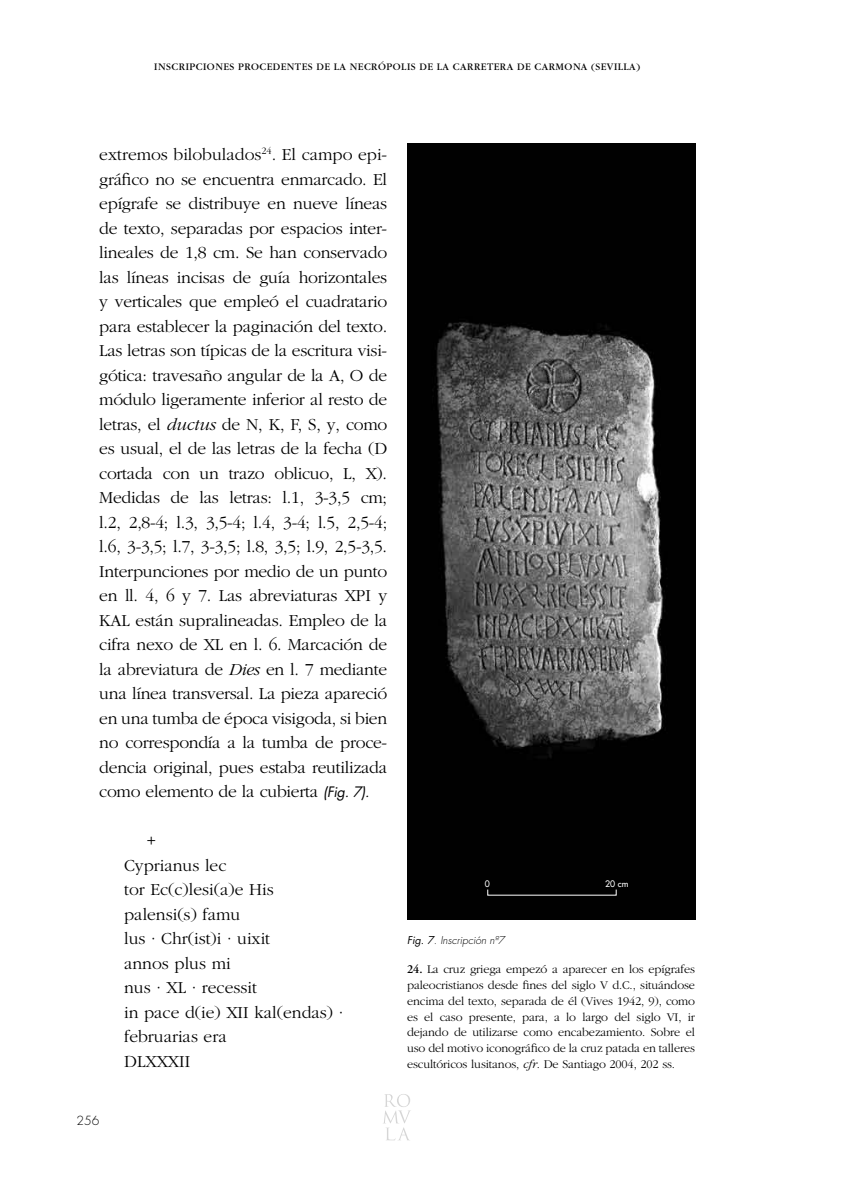
<style>
.page{position:relative;width:844px;height:1191px;background:#fff}
.page>*{position:absolute;margin:0;border:0;box-sizing:border-box;transform-origin:0 0}
.Texto_general_Romula{font:300 17.5px/24.5px "Garamond";color:#000;text-align:justify}
.Notas_Final{font:300 12.25px/15.8px "Garamond";letter-spacing:-.01em;color:#000;text-align:justify}
.t1{font:300 12.25px "Futura";color:#000}
.t2{font:10.5px "Garamond";letter-spacing:.05em;color:#000}
.Pie_de_foto{font:italic 300 10.5px "Futura";color:#000}
.t3{font:8.75px "Futura";color:#fff}
.s1{font-style:italic}
.s2{font-family:"Futura";font-weight:400;font-style:italic;font-size:14px}
.s3{font-weight:400}
.s4{font-family:"Adobe Garamond";font-weight:600}
</style>
<div class="page">
<svg style="left:383px;top:1094px;width:28px;height:46px"></svg>
<img style="left:407px;top:144px;width:287px;height:776px">
<p class="t2" style="left:154px;top:62px;width:487px">INSCRIPCIONES PROCEDENTES DE LA NECRÓPOLIS DE LA CARRETERA DE CARMONA (SEVILLA)</p>
<p class="Texto_general_Romula" style="left:99px;top:143px;width:289px">extremos bilobulados<sup>24</sup>. El campo epi&shy;gráfico no se encuentra enmarcado. El epígrafe se distribuye en nueve líneas de texto, separadas por espacios inter&shy;lineales de 1,8 cm. Se han conservado las líneas incisas de guía horizontales y verticales que empleó el cuadratario para establecer la paginación del texto.<br>Las letras son típicas de la escritura visi&shy;gótica: travesaño angular de la A, O de módulo ligeramente inferior al resto de letras, el <span class="s1">ductus</span> de N, K, F, S, y, como es usual, el de las letras de la fecha (D cortada con un trazo oblicuo, L, X).<br>Medidas de las letras: l.1, 3-3,5 cm; l.2, 2,8-4; l.3, 3,5-4; l.4, 3-4; l.5, 2,5-4; l.6, 3-3,5; l.7, 3-3,5; l.8, 3,5; l.9, 2,5-3,5.<br>Interpunciones por medio de un punto en ll. 4, 6 y 7. Las abreviaturas XPI y KAL están supralineadas. Empleo de la cifra nexo de XL en l. 6. Marcación de la abreviatura de <span class="s1">Dies</span> en l. 7 mediante una línea transversal. La pieza apareció en una tumba de época visigoda, si bien no correspondía a la tumba de proce&shy;dencia original, pues estaba reutilizada como elemento de la cubierta <span class="s2">(Fig. 7).</span></p>
<p class="Texto_general_Romula" style="left:146px;top:829px;width:11px">+</p>
<p class="Texto_general_Romula" style="left:124px;top:853px;width:104px">Cyprianus lec</p>
<p class="Texto_general_Romula" style="left:124px;top:878px;width:151px">tor Ec(c)lesi(a)e His</p>
<p class="Texto_general_Romula" style="left:124px;top:902px;width:118px">palensi(s) famu</p>
<p class="Texto_general_Romula" style="left:124px;top:927px;width:147px">lus · Chr(ist)i · uixit</p>
<p class="Texto_general_Romula" style="left:124px;top:951px;width:108px">annos plus mi</p>
<p class="Texto_general_Romula" style="left:124px;top:976px;width:134px">nus · XL · recessit</p>
<p class="Texto_general_Romula" style="left:124px;top:1000px;width:221px">in pace d(ie) XII kal(endas) ·</p>
<p class="Texto_general_Romula" style="left:124px;top:1025px;width:104px">februarias era</p>
<p class="Texto_general_Romula" style="left:124px;top:1049px;width:68px">DLXXXII</p>
<p class="t1" style="left:76px;top:1113px;width:24px">256</p>
<p class="t3" style="left:485px;top:878px;width:7px">0</p>
<p class="t3" style="left:605px;top:878px;width:25px">20 cm</p>
<p class="Pie_de_foto" style="left:407px;top:933px;width:99px"><span class="s3">Fig. 7</span>. Inscripción nº7</p>
<p class="Notas_Final" style="left:407px;top:962px;width:289px"><span class="s4">24.</span> La cruz griega empezó a aparecer en los epígrafes paleocristianos desde fines del siglo V d.C., situándose encima del texto, separada de él (Vives 1942, 9), como es el caso presente, para, a lo largo del siglo VI, ir dejando de utilizarse como encabezamiento. Sobre el uso del motivo iconográfico de la cruz patada en talleres escultóricos lusitanos, <span class="s1">cfr</span>. De Santiago 2004, 202 ss.</p>
</div>
